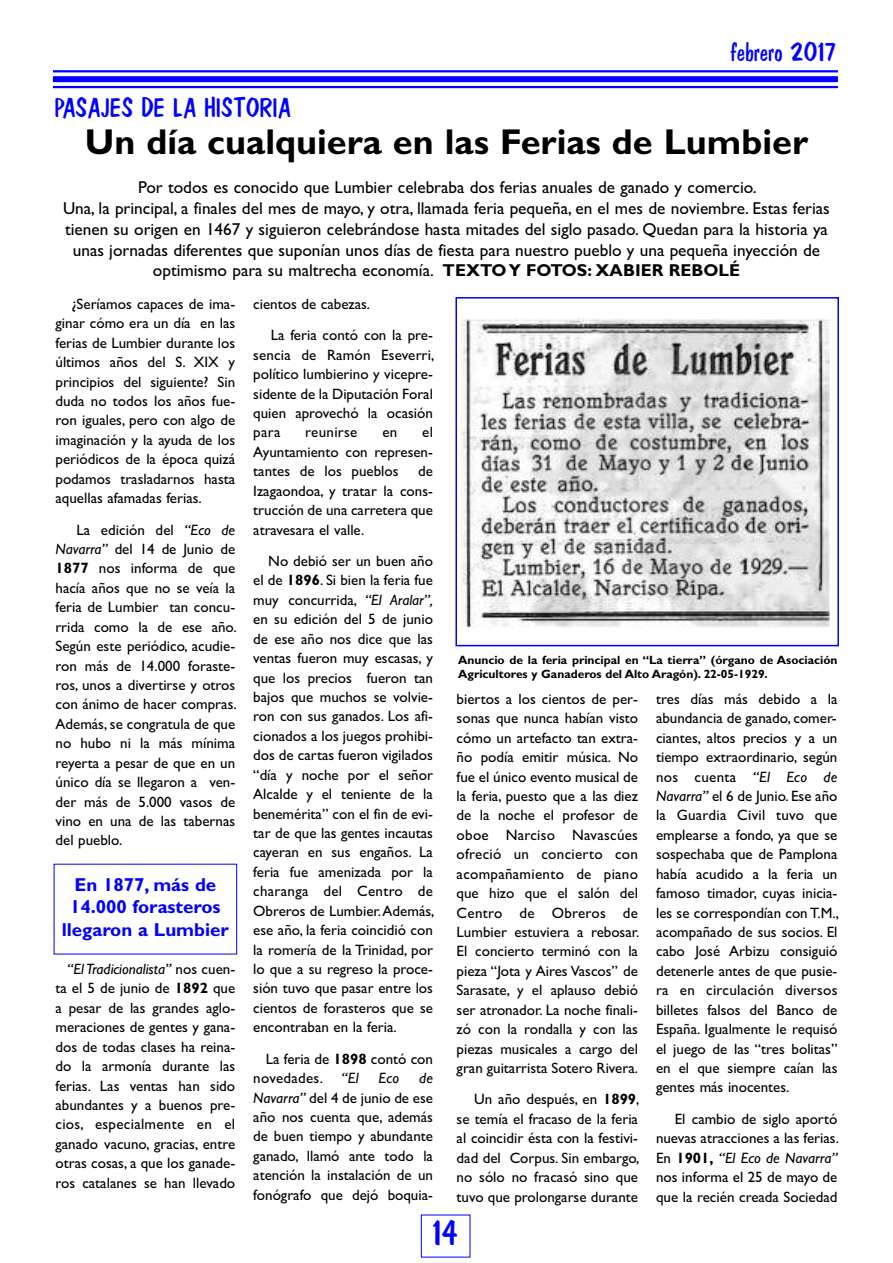
<style>
.page{position:relative;width:893px;height:1263px;background:#fff}
.page>*{position:absolute;margin:0;border:0;box-sizing:border-box;transform-origin:0 0}
.t1{font:700 36px "Gill Sans";color:#000}
.t2{font:36px "Banga S Si";color:#00f}
.t3{font:27px "Banga S Si";color:#00f}
.t4{font:700 18.75px/22.5px "Gill Sans";color:#00f;text-align:center}
.t5{font:17.25px/20.7px "Gill Sans";color:#000;text-align:center}
.t6{font:15px/19.4px "Gill Sans";color:#000;text-align:justify}
.t7{font:15px "Gill Sans";letter-spacing:.02em;color:#000}
.t8{font:italic 15px "Gill Sans";color:#000}
.t9{font:700 12px/14.4px "Gill Sans";color:#000}
.s1{font-weight:700}
.s2{font-style:italic}
</style>
<div class="page">
<hr style="left:53px;top:70px;width:785px;height:2px;background:#00f">
<div style="left:53px;top:76px;width:785px;height:6px;background:#00f"></div>
<hr style="left:53px;top:86px;width:785px;height:2px;background:#00f">
<img style="left:461px;top:319px;width:369px;height:308px">
<div style="left:455px;top:297px;width:384px;height:349px;border:2px solid #00f"></div>
<h2 class="t3" style="left:54px;top:92px;width:238px">PASAJES DE LA HISTORIA</h2>
<h2 class="t3" style="left:730px;top:36px;width:108px">febrero 2017</h2>
<h1 class="t1" style="left:85px;top:121px;width:725px">Un día cualquiera en las Ferias de Lumbier</h1>
<p class="t5" style="left:63px;top:177px;width:768px">Por todos es conocido que Lumbier celebraba dos ferias anuales de ganado y comercio.<br>Una, la principal, a finales del mes de mayo, y otra, llamada feria pequeña, en el mes de noviembre. Estas ferias tienen su origen en 1467 y siguieron celebrándose hasta mitades del siglo pasado. Quedan para la historia ya unas jornadas diferentes que suponían unos días de fiesta para nuestro pueblo y una pequeña inyección de optimismo para su maltrecha economía. <span class="s1">TEXTOY FOTOS: XABIER REBOLÉ</span></p>
<p class="t6" style="left:55px;top:294px;width:181px;text-indent:16px">¿Seríamos capaces de ima&shy;ginar cómo era un día en las ferias de Lumbier durante los últimos años del S. XIX y principios del siguiente? Sin duda no todos los años fue&shy;ron iguales, pero con algo de imaginación y la ayuda de los periódicos de la época quizá podamos trasladarnos hasta aquellas afamadas ferias.</p>
<p class="t6" style="left:56px;top:520px;width:183px;text-indent:21px">La edición del <span class="s2">“Eco de Navarra”</span> del 14 de Junio de <span class="s1">1877</span> nos informa de que hacía años que no se veía la feria de Lumbier tan concu&shy;rrida como la de ese año.<br>Según este periódico, acudie&shy;ron más de 14.000 foraste&shy;ros, unos a divertirse y otros con ánimo de hacer compras.<br>Además, se congratula de que no hubo ni la más mínima reyerta a pesar de que en un único día se llegaron a ven&shy;der más de 5.000 vasos de vino en una de las tabernas del pueblo.</p>
<p class="t4" style="left:62px;top:873px;width:169px">En 1877, más de<br>14.000 forasteros llegaron a Lumbier</p>
<p class="t6" style="left:56px;top:959px;width:181px;text-indent:12px"><span class="s2">“El Tradicionalista”</span> nos cuen&shy;ta el 5 de junio de <span class="s1">1892</span> que a pesar de las grandes aglo&shy;meraciones de gentes y gana&shy;dos de todas clases ha reina&shy;do la armonía durante las ferias. Las ventas han sido abundantes y a buenos pre&shy;cios, especialmente en el ganado vacuno, gracias, entre otras cosas, a que los ganade&shy;ros catalanes se han llevado</p>
<p class="t6" style="left:271px;top:288px;width:164px;line-height:31.3px;text-indent:-18px">cientos de cabezas.<br>La feria contó con la pre-</p>
<p class="t6" style="left:253px;top:345px;width:183px">sencia de Ramón Eseverri, político lumbierino y vicepre&shy;sidente de la Diputación Foral quien aprovechó la ocasión para</p>
<p class="t6" style="left:253px;top:423px;width:181px;text-indent:169px">el Ayuntamiento con represen&shy;tantes de los pueblos</p>
<p class="t7" style="left:305px;top:423px;width:54px">reunirse</p>
<p class="t6" style="left:382px;top:423px;width:16px">en</p>
<p class="t6" style="left:253px;top:461px;width:181px;text-indent:165px">de Izagaondoa, y tratar la cons&shy;trucción de una carretera que atravesara el valle.</p>
<p class="t6" style="left:253px;top:551px;width:183px;text-indent:15px">No debió ser un buen año el de <span class="s1">1896</span>. Si bien la feria fue muy concurrida, <span class="s2">“El Aralar”, </span>en su edición del 5 de junio de ese año nos dice que las ventas fueron muy escasas, y que los precios fueron tan bajos que muchos se volvie&shy;ron con sus ganados. Los afi&shy;cionados a los juegos prohibi&shy;dos de cartas fueron vigilados “día y noche por el señor Alcalde y el teniente de la benemérita” con el fin de evi&shy;tar de que las gentes incautas cayeran en sus engaños. La feria fue amenizada por la charanga del Centro de Obreros de Lumbier.Además, ese año, la feria coincidió con la romería de la Trinidad, por lo que a su regreso la proce&shy;sión tuvo que pasar entre los cientos de forasteros que se encontraban en la feria.</p>
<p class="t6" style="left:253px;top:1049px;width:181px;text-indent:13px">La feria de <span class="s1">1898</span> contó con novedades. <span class="s2">“El</span></p>
<p class="t6" style="left:253px;top:1068px;width:181px;text-indent:166px"><span class="s2">de Navarra”</span> del 4 de junio de ese año nos cuenta que, además de buen tiempo y abundante ganado, llamó ante todo la atención la instalación de un fonógrafo que dejó boquia-</p>
<p class="t8" style="left:378px;top:1069px;width:22px">Eco</p>
<p class="t9" style="left:458px;top:653px;width:381px">Anuncio de la feria principal en “La tierra” (órgano de Asociación<br>Agricultores y Ganaderos del Alto Aragón). 22-05-1929.</p>
<p class="t6" style="left:457px;top:689px;width:184px">biertos a los cientos de per&shy;sonas que nunca habían visto cómo un artefacto tan extra&shy;ño podía emitir música. No fue el único evento musical de la feria, puesto que a las diez de la noche el profesor de oboe Narciso Navascúes ofreció un concierto con acompañamiento de piano que hizo que el salón del Centro de Obreros de Lumbier estuviera a rebosar.<br>El concierto terminó con la pieza “Jota y Aires Vascos” de Sarasate, y el aplauso debió ser atronador. La noche finali&shy;zó con la rondalla y con las piezas musicales a cargo del gran guitarrista Sotero Rivera.</p>
<p class="t6" style="left:457px;top:1089px;width:184px;text-indent:18px">Un año después, en <span class="s1">1899</span>, se temía el fracaso de la feria al coincidir ésta con la festivi&shy;dad del Corpus. Sin embargo, no sólo no fracasó sino que tuvo que prolongarse durante</p>
<p class="t6" style="left:656px;top:689px;width:184px;text-align:left">tres días más debido a la abundancia de ganado, comer&shy;ciantes, altos precios y a un tiempo extraordinario, según nos cuenta <span class="s2">“El Eco de<br>Navarra”</span> el 6 de Junio. Ese año la Guardia Civil tuvo que emplearse a fondo, ya que se sospechaba que de Pamplona había acudido a la feria un famoso timador, cuyas inicia&shy;les se correspondían con T.M., acompañado de sus socios. El cabo José Arbizu consiguió detenerle antes de que pusie&shy;ra en circulación diversos billetes falsos del Banco de<br>España. Igualmente le requisó el juego de las “tres bolitas” en el que siempre caían las gentes más inocentes.</p>
<p class="t6" style="left:656px;top:1109px;width:184px;text-indent:19px">El cambio de siglo aportó nuevas atracciones a las ferias.<br>En <span class="s1">1901,</span> <span class="s2">“El Eco de Navarra” </span>nos informa el 25 de mayo de que la recién creada Sociedad</p>
<h1 class="t2" style="left:432px;top:1212px;width:28px">14</h1>
</div>
